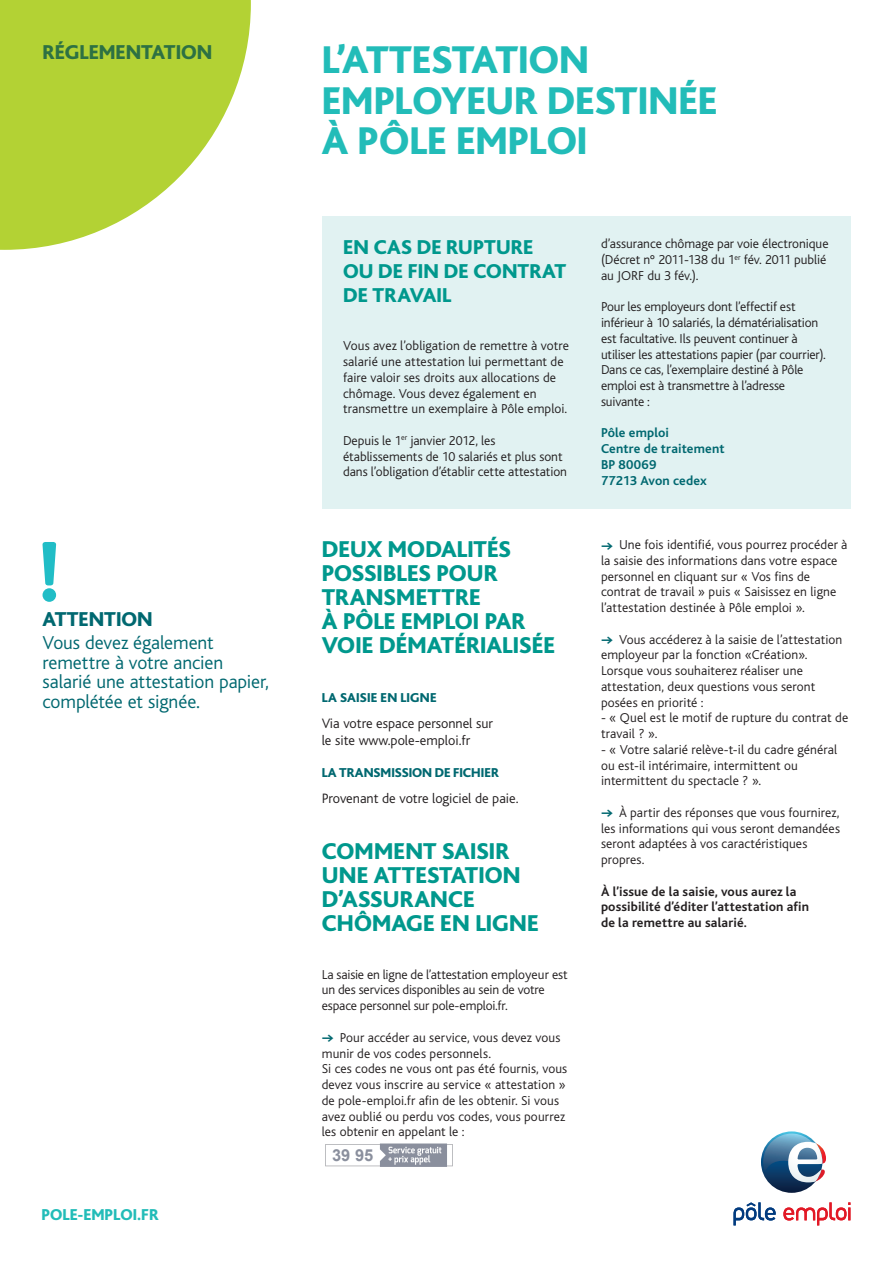
<style>
.page{position:relative;width:893px;height:1263px;background:#fff}
.page>*{position:absolute;margin:0;border:0;box-sizing:border-box;transform-origin:0 0}
.t1{font:800 40.5px/40.5px "Bliss";color:#22bcb8}
.t2{font:800 24px/24px "Bliss";letter-spacing:.005em;color:#00988d}
.t3{font:800 21px/24px "Bliss";letter-spacing:.005em;color:#00988d}
.t4{font:800 21px "Bliss";color:#2d7143}
.t5{font:800 21px "Bliss";color:#006870}
.t6{font:300 19.5px/19.5px "Bliss";letter-spacing:-.005em;color:#006870}
.t7{font:800 16.5px "Bliss";color:#22bcb8}
.t8{font:700 16.5px "Arial";color:#8a8f9d}
.t9{font:300 14.25px "Bliss";color:#231f20}
.t10{font:300 13.5px/15.8px "Bliss";letter-spacing:.005em;color:#231f20}
.t11{font:700 13.5px/15.8px "Bliss";letter-spacing:.01em;color:#231f20}
.t12{font:700 13.5px "Bliss";letter-spacing:.01em;color:#006870}
.t13{font:800 13.5px "Bliss";letter-spacing:.005em;color:#006870}
.s1{font-family:"Executive";font-weight:700;color:#006870}
</style>
<div class="page">
<svg style="left:0;top:0;width:251px;height:250px;fill:#b3d234"></svg>
<svg style="left:761px;top:1131px;width:61px;height:62px"></svg>
<svg style="left:763px;top:1133px;width:63px;height:49px"></svg>
<svg style="left:733px;top:1202px;width:43px;height:23px"></svg>
<svg style="left:783px;top:1202px;width:67px;height:23px"></svg>
<svg style="left:43px;top:542px;width:13px;height:60px"></svg>
<svg style="left:325px;top:1143px;width:128px;height:24px"></svg>
<div style="left:322px;top:217px;width:528px;height:292px;background:#e1f2f2"></div>
<p class="t4" style="left:43px;top:41px;width:171px">RÉGLEMENTATION</p>
<p class="t5" style="left:43px;top:608px;width:112px">ATTENTION</p>
<p class="t6" style="left:43px;top:633px;width:228px">Vous devez également remettre à votre ancien salarié une attestation papier, complétée et signée.</p>
<p class="t7" style="left:41px;top:1206px;width:119px">POLE-EMPLOI.FR</p>
<p class="t1" style="left:322px;top:41px;width:397px">L’ATTESTATION<br>EMPLOYEUR DESTINÉE<br>À PÔLE EMPLOI</p>
<p class="t3" style="left:343px;top:236px;width:225px">EN CAS DE RUPTURE<br>OU DE FIN DE CONTRAT<br>DE TRAVAIL</p>
<p class="t10" style="left:343px;top:338px;width:227px">Vous avez l’obligation de remettre à votre salarié une attestation lui permettant de faire valoir ses droits aux allocations de chômage. Vous devez également en transmettre un exemplaire à Pôle emploi.</p>
<p class="t10" style="left:343px;top:433px;width:226px">Depuis le 1<sup>er</sup> janvier 2012, les établissements de 10 salariés et plus sont dans l’obligation d’établir cette attestation</p>
<p class="t2" style="left:322px;top:538px;width:235px">DEUX MODALITÉS<br>POSSIBLES POUR<br>TRANSMETTRE<br>À PÔLE EMPLOI PAR<br>VOIE DÉMATÉRIALISÉE</p>
<p class="t13" style="left:322px;top:691px;width:117px">LA SAISIE EN LIGNE</p>
<p class="t9" style="left:322px;top:715px;width:173px">Via votre espace personnel sur</p>
<p class="t9" style="left:322px;top:732px;width:150px">le site www.pole-emploi.fr</p>
<p class="t13" style="left:322px;top:766px;width:179px">LA TRANSMISSION DE FICHIER</p>
<p class="t9" style="left:322px;top:790px;width:198px">Provenant de votre logiciel de paie.</p>
<p class="t2" style="left:322px;top:839px;width:219px">COMMENT SAISIR<br>UNE ATTESTATION<br>D’ASSURANCE<br>CHÔMAGE EN LIGNE</p>
<p class="t10" style="left:322px;top:967px;width:248px">La saisie en ligne de l’attestation employeur est un des services disponibles au sein de votre espace personnel sur pole-emploi.fr.</p>
<p class="t10" style="left:322px;top:1030px;width:247px"><span class="s1">→</span> Pour accéder au service, vous devez vous munir de vos codes personnels.<br>Si ces codes ne vous ont pas été fournis, vous devez vous inscrire au service « attestation » de pole-emploi.fr afin de les obtenir. Si vous avez oublié ou perdu vos codes, vous pourrez les obtenir en appelant le :</p>
<p class="t8" style="left:332px;top:1144px;width:43px">39 95</p>
<p class="t10" style="left:601px;top:236px;width:229px">d’assurance chômage par voie électronique (Décret n° 2011-138 du 1<sup>er</sup> fév. 2011 publié au JORF du 3 fév.).</p>
<p class="t10" style="left:601px;top:299px;width:226px">Pour les employeurs dont l’effectif est inférieur à 10 salariés, la dématérialisation est facultative. Ils peuvent continuer à utiliser les attestations papier (par courrier).<br>Dans ce cas, l’exemplaire destiné à Pôle emploi est à transmettre à l’adresse suivante :</p>
<p class="t12" style="left:601px;top:426px;width:70px">Pôle emploi</p>
<p class="t12" style="left:601px;top:442px;width:125px">Centre de traitement</p>
<p class="t12" style="left:601px;top:457px;width:57px">BP 80069</p>
<p class="t12" style="left:601px;top:473px;width:107px">77213 Avon cedex</p>
<p class="t10" style="left:601px;top:537px;width:248px"><span class="s1">→</span> Une fois identifié, vous pourrez procéder à la saisie des informations dans votre espace personnel en cliquant sur « Vos fins de contrat de travail » puis « Saisissez en ligne l’attestation destinée à Pôle emploi ».</p>
<p class="t10" style="left:601px;top:631px;width:243px"><span class="s1">→</span> Vous accéderez à la saisie de l’attestation employeur par la fonction «Création».<br>Lorsque vous souhaiterez réaliser une attestation, deux questions vous seront posées en priorité :</p>
<p class="t10" style="left:601px;top:710px;width:249px">- « Quel est le motif de rupture du contrat de travail ? ».</p>
<p class="t10" style="left:601px;top:742px;width:238px">- « Votre salarié relève-t-il du cadre général ou est-il intérimaire, intermittent ou intermittent du spectacle ? ».</p>
<p class="t10" style="left:601px;top:805px;width:241px"><span class="s1">→</span> À partir des réponses que vous fournirez, les informations qui vous seront demandées seront adaptées à vos caractéristiques propres.</p>
<p class="t11" style="left:601px;top:884px;width:209px">À l’issue de la saisie, vous aurez la possibilité d’éditer l’attestation afin de la remettre au salarié.</p>
</div>
